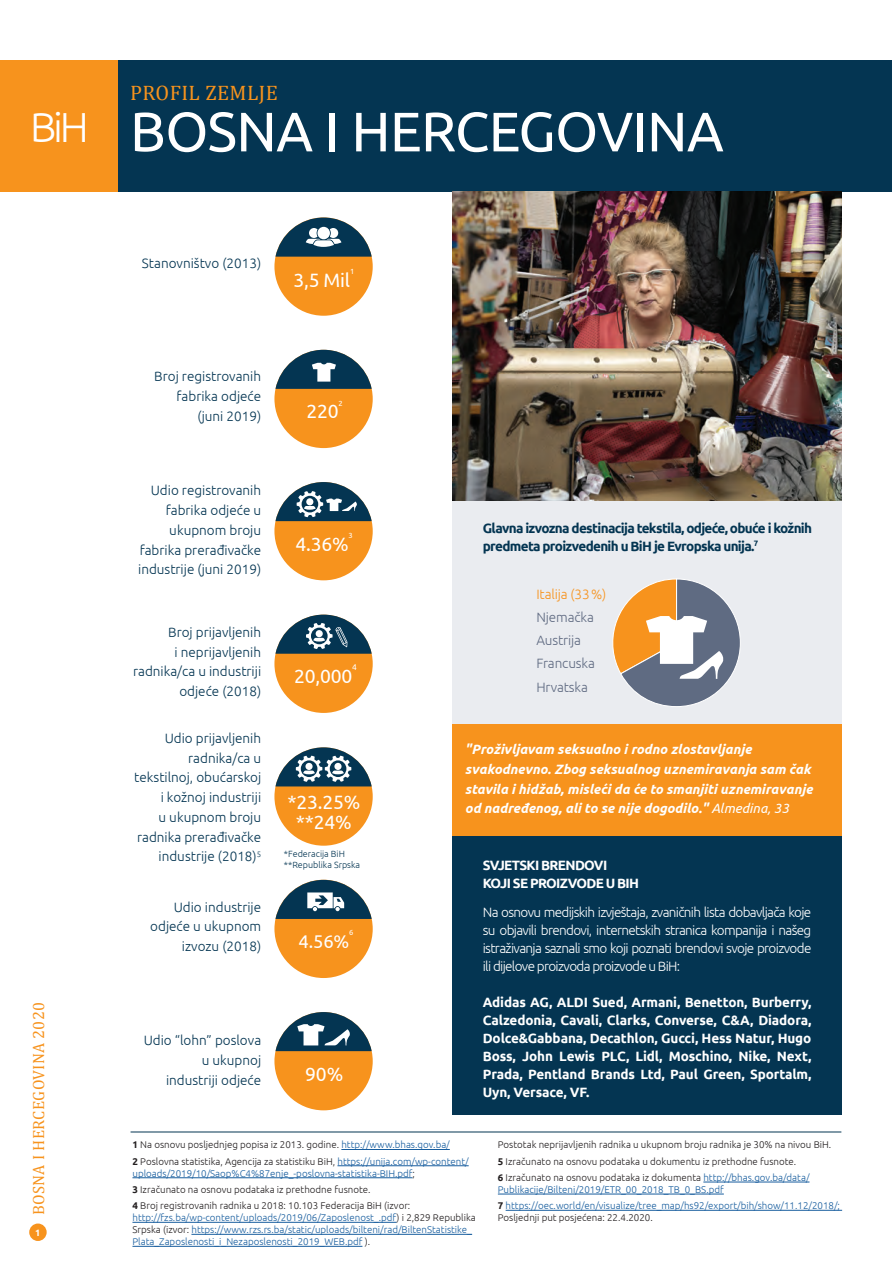
<style>
.page{position:relative;width:892px;height:1265px;background:#fff}
.page>*{position:absolute;margin:0;border:0;box-sizing:border-box;transform-origin:0 0}
.t1{font:55.5px "Ubuntu";letter-spacing:-.01em;color:#fff}
.t2{font:300 42px "Ubuntu";color:#fff}
.t3{font:21px "Cambria";letter-spacing:.02em;color:#f7931d}
.t4{font:19.35px/20.2px "Ubuntu";letter-spacing:-.01em;color:#fff;text-align:center}
.t5{font:18.45px "Ubuntu";color:#fff}
.t6{font:16.2px "Cambria";letter-spacing:.02em;color:#f7931d}
.t7{font:300 13.5px/19.8px "Ubuntu";color:#043552;text-align:right}
.t8{font:700 13.5px/18px "Ubuntu";letter-spacing:-.02em;color:#fff;text-align:justify}
.t9{font:300 13.5px/18px "Ubuntu";letter-spacing:-.05em;color:#fff;text-align:justify}
.t10{font:italic 700 13.5px/19.5px "Ubuntu";color:#fff}
.t11{font:700 13.5px/18px "Ubuntu";letter-spacing:-.05em;color:#043552}
.t12{font:700 13.5px/18px "Ubuntu";letter-spacing:-.05em;color:#fff}
.t13{font:300 13.5px/23.2px "Ubuntu";letter-spacing:-.01em;color:#606b82}
.t14{font:300 13.5px "Ubuntu";letter-spacing:-.01em;color:#f7931d}
.t15{font:300 9.75px/16.2px "Ubuntu";color:#231f20}
.t16{font:300 9.75px/12px "Ubuntu";color:#175d9e}
.t17{font:700 9.3px "Ubuntu";color:#fff}
.t18{font:300 9px/10.8px "Ubuntu";color:#043552}
.t19{font:8.4px "Ubuntu";color:#fff}
.t20{font:7.5px "Ubuntu";color:#fff}
.s1{font-weight:400}
.s2{font-weight:700}
.s3{color:#175d9e}
.s4{color:#231f20}
.s5{font-weight:700;color:#231f20}
</style>
<div class="page">
<div style="left:29px;top:1223px;width:18px;height:17px;background:#f7931d;border-radius:50%"></div>
<div style="left:452px;top:500px;width:389px;height:224px;background:#eaecf0"></div>
<div style="left:452px;top:835px;width:389px;height:279px;background:#043552"></div>
<div style="left:0;top:60px;width:892px;height:131px;background:#043552"></div>
<div style="left:0;top:60px;width:118px;height:131px;background:#f7931d"></div>
<hr style="left:131px;top:1131px;width:710px;height:1px;background:#043552">
<div style="left:274px;top:217px;width:99px;height:98px;background:#f7931d;border-radius:50%"></div>
<svg style="left:275px;top:217px;width:97px;height:39px"></svg>
<div style="left:274px;top:350px;width:99px;height:98px;background:#f7931d;border-radius:50%"></div>
<svg style="left:275px;top:350px;width:97px;height:39px"></svg>
<div style="left:274px;top:482px;width:99px;height:98px;background:#f7931d;border-radius:50%"></div>
<svg style="left:275px;top:482px;width:97px;height:39px"></svg>
<hr style="left:341px;top:1148px;width:109px;height:1px;background:#175d9e">
<hr style="left:337px;top:1165px;width:131px;height:1px;background:#175d9e">
<hr style="left:132px;top:1177px;width:280px;height:1px;background:#175d9e">
<hr style="left:132px;top:1221px;width:264px;height:1px;background:#175d9e">
<hr style="left:191px;top:1233px;width:281px;height:1px;background:#175d9e">
<hr style="left:132px;top:1245px;width:230px;height:1px;background:#175d9e">
<hr style="left:703px;top:1181px;width:106px;height:1px;background:#175d9e">
<hr style="left:498px;top:1193px;width:226px;height:1px;background:#175d9e">
<hr style="left:505px;top:1209px;width:337px;height:1px;background:#175d9e">
<img style="left:452px;top:191px;width:389px;height:309px">
<div style="left:274px;top:879px;width:99px;height:98px;background:#f7931d;border-radius:50%"></div>
<svg style="left:275px;top:879px;width:97px;height:39px"></svg>
<div style="left:274px;top:614px;width:99px;height:98px;background:#f7931d;border-radius:50%"></div>
<svg style="left:275px;top:614px;width:97px;height:39px"></svg>
<div style="left:274px;top:747px;width:99px;height:98px;background:#f7931d;border-radius:50%"></div>
<svg style="left:275px;top:747px;width:97px;height:39px"></svg>
<div style="left:274px;top:1011px;width:99px;height:99px;background:#f7931d;border-radius:50%"></div>
<svg style="left:275px;top:1011px;width:97px;height:39px"></svg>
<svg style="left:612px;top:578px;width:129px;height:129px"></svg>
<div style="left:452px;top:724px;width:389px;height:111px;background:#f7931d"></div>
<h2 class="t2" style="left:30px;top:102px;width:60px">BiH</h2>
<h3 class="t6" style="left:29px;top:1214px;width:214px;rotate:-90deg">BOSNA I HERCEGOVINA 2020</h3>
<p class="t17" style="left:35px;top:1226px;width:7px">1</p>
<h3 class="t3" style="left:130px;top:81px;width:149px">PROFIL ZEMLJE</h3>
<h1 class="t1" style="left:130px;top:98px;width:595px">BOSNA I HERCEGOVINA</h1>
<h3 class="t7" style="left:142px;top:253px;width:121px">Stanovništvo (2013)</h3>
<p class="t20" style="left:350px;top:267px;width:6px">1</p>
<h3 class="t4" style="left:293px;top:269px;width:58px">3,5 Mil</h3>
<h3 class="t7" style="left:154px;top:366px;width:108px">Broj registrovanih fabrika odjeće (juni 2019)</h3>
<p class="t20" style="left:338px;top:398px;width:6px">2</p>
<h3 class="t4" style="left:306px;top:401px;width:34px">220</h3>
<h3 class="t7" style="left:138px;top:480px;width:125px">Udio registrovanih fabrika odjeće u ukupnom broju fabrika prerađivačke industrije (juni 2019)</h3>
<h3 class="t7" style="left:133px;top:621px;width:130px">Broj prijavljenih<br>i neprijavljenih radnika/ca u industriji odjeće (2018)</h3>
<h3 class="t7" style="left:134px;top:727px;width:128px">Udio prijavljenih radnika/ca u tekstilnoj, obućarskoj i kožnoj industriji<br>u ukupnom broju radnika prerađivačke industrije (2018)<sup>5</sup></h3>
<h3 class="t7" style="left:150px;top:896px;width:112px">Udio industrije odjeće u ukupnom izvozu (2018)</h3>
<p class="t20" style="left:348px;top:530px;width:6px">3</p>
<h3 class="t4" style="left:295px;top:533px;width:55px">4.36%</h3>
<p class="t19" style="left:352px;top:662px;width:6px">4</p>
<h3 class="t4" style="left:294px;top:665px;width:60px">20,000</h3>
<h3 class="t4" style="left:287px;top:790px;width:74px">*23.25% **24%</h3>
<p class="t18" style="left:284px;top:848px;width:78px">*Federacija BiH **Republika Srpska</p>
<p class="t20" style="left:349px;top:927px;width:6px">6</p>
<h3 class="t5" style="left:299px;top:930px;width:52px">4.56%</h3>
<h3 class="t7" style="left:144px;top:1030px;width:119px">Udio “lohn” poslova u ukupnoj<br>industriji odjeće</h3>
<h3 class="t4" style="left:305px;top:1062px;width:39px">90%</h3>
<h3 class="t11" style="left:483px;top:518px;width:331px">Glavna izvozna destinacija tekstila, odjeće, obuće i kožnih predmeta proizvedenih u BiH je Evropska unija.<sup>7</sup></h3>
<h3 class="t14" style="left:536px;top:585px;width:71px">Italija (33%)</h3>
<h3 class="t13" style="left:536px;top:605px;width:60px">Njemačka<br>Austrija<br>Francuska<br>Hrvatska</h3>
<h3 class="t10" style="left:465px;top:739px;width:349px">"Proživljavam seksualno i rodno zlostavljanje svakodnevno. Zbog seksualnog uznemiravanja sam čak stavila i hidžab, misleći da će to smanjiti uznemiravanje od nadređenog, ali to se nije dogodilo." <span class="s1">Almedina, 33</span></h3>
<h3 class="t12" style="left:483px;top:855px;width:158px">SVJETSKI BRENDOVI<br>KOJI SE PROIZVODE U BIH</h3>
<h3 class="t9" style="left:483px;top:903px;width:330px">Na osnovu medijskih izvještaja, zvaničnih lista dobavljača koje su objavili brendovi, internetskih stranica kompanija i našeg istraživanja saznali smo koji poznati brendovi svoje proizvode ili dijelove proizvoda proizvode u BiH:</h3>
<p class="t8" style="left:483px;top:992px;width:330px">Adidas AG, ALDI Sued, Armani, Benetton, Burberry, Calzedonia, Cavali, Clarks, Converse, C&amp;A, Diadora, Dolce&amp;Gabbana, Decathlon, Gucci, Hess Natur, Hugo Boss, John Lewis PLC, Lidl, Moschino, Nike, Next, Prada, Pentland Brands Ltd, Paul Green, Sportalm, Uyn, Versace, VF.</p>
<p class="t15" style="left:132px;top:1136px;width:338px"><span class="s2">1</span> Na osnovu posljednjeg popisa iz 2013. godine. <span class="s3">http://www.bhas.gov.ba/<br></span><span class="s2">2</span> Poslovna statistika, Agencija za statistiku BiH, <span class="s3">https://unija.com/wp-content/</span></p>
<p class="t15" style="left:132px;top:1164px;width:284px"><span class="s3">uploads/2019/10/Saop%C4%87enje_-poslovna-statistika-BIH.pdf</span>;<br><span class="s2">3</span> Izračunato na osnovu podataka iz prethodne fusnote.<br><span class="s2">4</span> Broj registrovanih radnika u 2018: 10.103 Federacija BiH (izvor:</p>
<p class="t16" style="left:132px;top:1211px;width:345px">http://fzs.ba/wp-content/uploads/2019/06/Zaposlenost_.pdf<span class="s4">) i 2,829 Republika<br>Srpska (izvor:</span> https://www.rzs.rs.ba/static/uploads/bilteni/rad/BiltenStatistike_<br>Plata_Zaposlenosti_i_Nezaposlenosti_2019_WEB.pdf <span class="s4">).</span></p>
<p class="t15" style="left:498px;top:1136px;width:335px">Postotak neprijavljenih radnika u ukupnom broju radnika je 30% na nivou BiH.<br><span class="s2">5</span> Izračunato na osnovu podataka u dokumentu iz prethodne fusnote.<br><span class="s2">6</span> Izračunato na osnovu podataka iz dokumenta <span class="s3">http://bhas.gov.ba/data/</span></p>
<p class="t16" style="left:498px;top:1180px;width:343px;line-height:16.2px">Publikacije/Bilteni/2019/ETR_00_2018_TB_0_BS.pdf<br><span class="s5">7</span> https://oec.world/en/visualize/tree_map/hs92/export/bih/show/11.12/2018/;</p>
<p class="t15" style="left:498px;top:1209px;width:156px">Posljednji put posjećena: 22.4.2020.</p>
</div>
